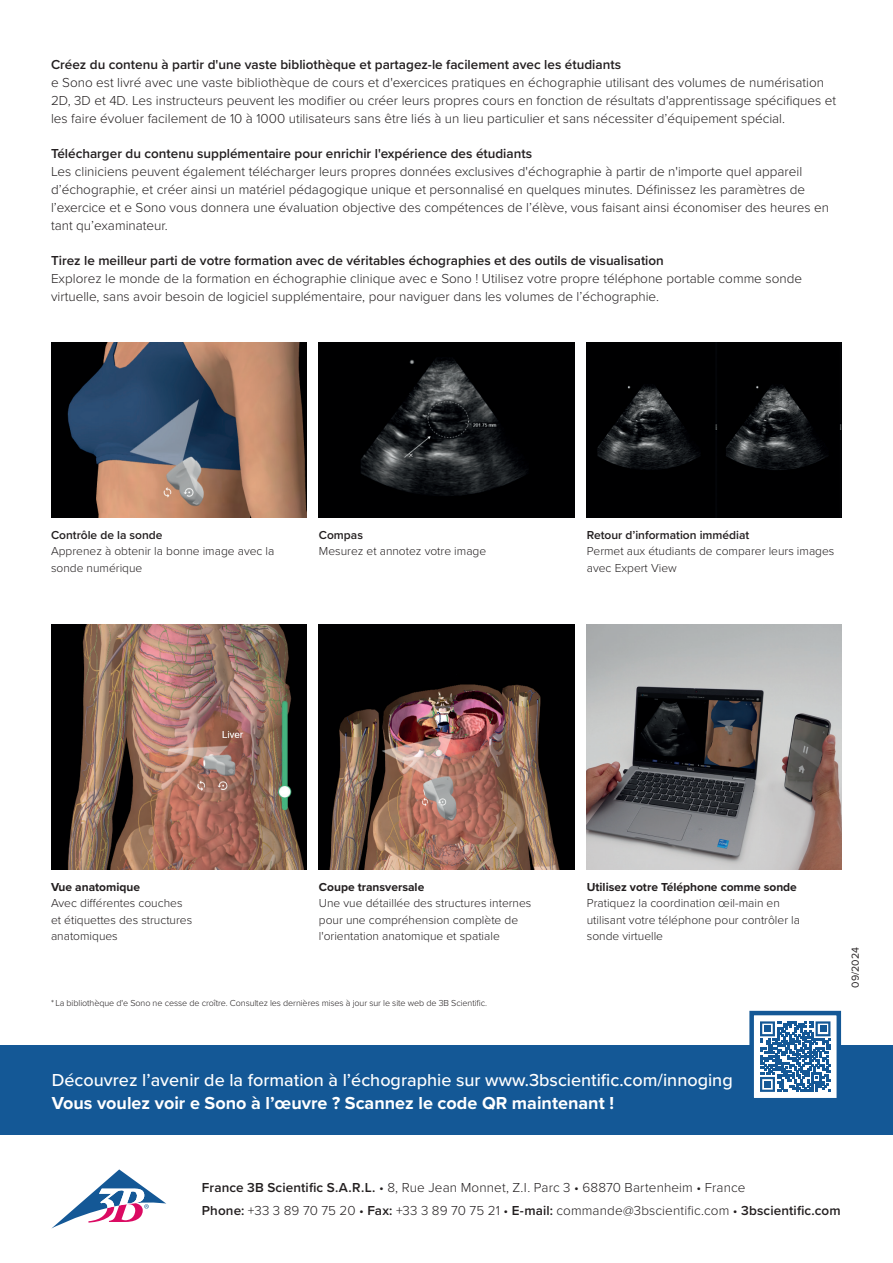
<style>
.page{position:relative;width:893px;height:1263px;background:#fff}
.page>*{position:absolute;margin:0;border:0;box-sizing:border-box;transform-origin:0 0}
.t1{font:500 18px "Proxima Nova";color:#fff}
.t2{font:700 18px "Proxima Nova";color:#fff}
.t3{font:300 13.5px/18px "Proxima Nova";color:#231f20}
.t4{font:600 13.5px "Proxima Nova";color:#231f20}
.t5{font:300 12px/16.5px "Proxima Nova";color:#231f20}
.t6{font:700 12px "Proxima Nova";color:#231f20}
.t7{font:600 12px "Proxima Nova";color:#231f20}
.t8{font:10.5px "Proxima Nova";color:#231f20}
.t9{font:300 9px "Proxima Nova";letter-spacing:-.01em;color:#231f20}
.s1{font-weight:600}
</style>
<div class="page">
<div style="left:0;top:1045px;width:893px;height:90px;background:#145896"></div>
<svg style="left:52px;top:1169px;width:114px;height:59px"></svg>
<img style="left:51px;top:343px;width:255px;height:174px">
<img style="left:319px;top:343px;width:255px;height:174px">
<img style="left:587px;top:343px;width:255px;height:174px">
<img style="left:51px;top:624px;width:255px;height:245px">
<img style="left:587px;top:624px;width:255px;height:245px">
<img style="left:319px;top:624px;width:255px;height:245px">
<div style="left:752px;top:1013px;width:87px;height:87px;background:#fff"></div>
<svg style="left:760px;top:1021px;width:70px;height:71px"></svg>
<div style="left:764px;top:1081px;width:7px;height:6px;background:#145896"></div>
<div style="left:749px;top:1011px;width:92px;height:91px;border:4px solid #145896"></div>
<p class="t4" style="left:51px;top:55px;width:572px">Créez du contenu à partir d'une vaste bibliothèque et partagez-le facilement avec les étudiants</p>
<p class="t3" style="left:51px;top:73px;width:787px">e Sono est livré avec une vaste bibliothèque de cours et d'exercices pratiques en échographie utilisant des volumes de numérisation<br>2D, 3D et 4D. Les instructeurs peuvent les modifier ou créer leurs propres cours en fonction de résultats d'apprentissage spécifiques et les faire évoluer facilement de 10 à 1000 utilisateurs sans être liés à un lieu particulier et sans nécessiter d’équipement spécial.</p>
<p class="t4" style="left:51px;top:144px;width:483px">Télécharger du contenu supplémentaire pour enrichir l'expérience des étudiants</p>
<p class="t3" style="left:51px;top:162px;width:779px">Les cliniciens peuvent également télécharger leurs propres données exclusives d'échographie à partir de n'importe quel appareil d’échographie, et créer ainsi un matériel pédagogique unique et personnalisé en quelques minutes. Définissez les paramètres de l’exercice et e Sono vous donnera une évaluation objective des compétences de l’élève, vous faisant ainsi économiser des heures en tant qu’examinateur.</p>
<p class="t4" style="left:51px;top:251px;width:614px">Tirez le meilleur parti de votre formation avec de véritables échographies et des outils de visualisation</p>
<p class="t3" style="left:51px;top:269px;width:752px">Explorez le monde de la formation en échographie clinique avec e Sono ! Utilisez votre propre téléphone portable comme sonde virtuelle, sans avoir besoin de logiciel supplémentaire, pour naviguer dans les volumes de l’échographie.</p>
<p class="t7" style="left:51px;top:526px;width:113px">Contrôle de la sonde</p>
<p class="t5" style="left:51px;top:542px;width:225px">Apprenez à obtenir la bonne image avec la sonde numérique</p>
<p class="t7" style="left:319px;top:526px;width:46px">Compas</p>
<p class="t5" style="left:319px;top:542px;width:169px">Mesurez et annotez votre image</p>
<p class="t7" style="left:587px;top:526px;width:164px">Retour d’information immédiat</p>
<p class="t5" style="left:587px;top:542px;width:249px">Permet aux étudiants de comparer leurs images avec Expert View</p>
<p class="t6" style="left:51px;top:878px;width:90px">Vue anatomique</p>
<p class="t5" style="left:51px;top:894px;width:143px">Avec différentes couches et étiquettes des structures anatomiques</p>
<p class="t6" style="left:319px;top:878px;width:107px">Coupe transversale</p>
<p class="t5" style="left:319px;top:894px;width:214px">Une vue détaillée des structures internes pour une compréhension complète de l'orientation anatomique et spatiale</p>
<p class="t9" style="left:51px;top:996px;width:438px">* La bibliothèque d'e Sono ne cesse de croître. Consultez les dernières mises à jour sur le site web de 3B Scientific.</p>
<p class="t6" style="left:587px;top:878px;width:212px">Utilisez votre Téléphone comme sonde</p>
<p class="t5" style="left:587px;top:894px;width:215px">Pratiquez la coordination œil-main en utilisant votre téléphone pour contrôler la sonde virtuelle</p>
<h1 class="t1" style="left:52px;top:1066px;width:682px">Découvrez l’avenir de la formation à l’échographie sur www.3bscientific.com/innoging</h1>
<h1 class="t2" style="left:52px;top:1089px;width:564px">Vous voulez voir e Sono à l’œuvre ? Scannez le code QR maintenant !</h1>
<p class="t8" style="left:847px;top:988px;width:42px;rotate:-90deg">09/2024</p>
<p class="t3" style="left:202px;top:1176px;width:640px;line-height:22.5px"><span class="s1">France 3B Scientific S.A.R.L.</span> • 8, Rue Jean Monnet, Z.I. Parc 3 • 68870 Bartenheim • France<br><span class="s1">Phone:</span> +33 3 89 70 75 20 • <span class="s1">Fax:</span> +33 3 89 70 75 21 • <span class="s1">E-mail:</span> commande@3bscientific.com • <span class="s1">3bscientific.com</span></p>
</div>
